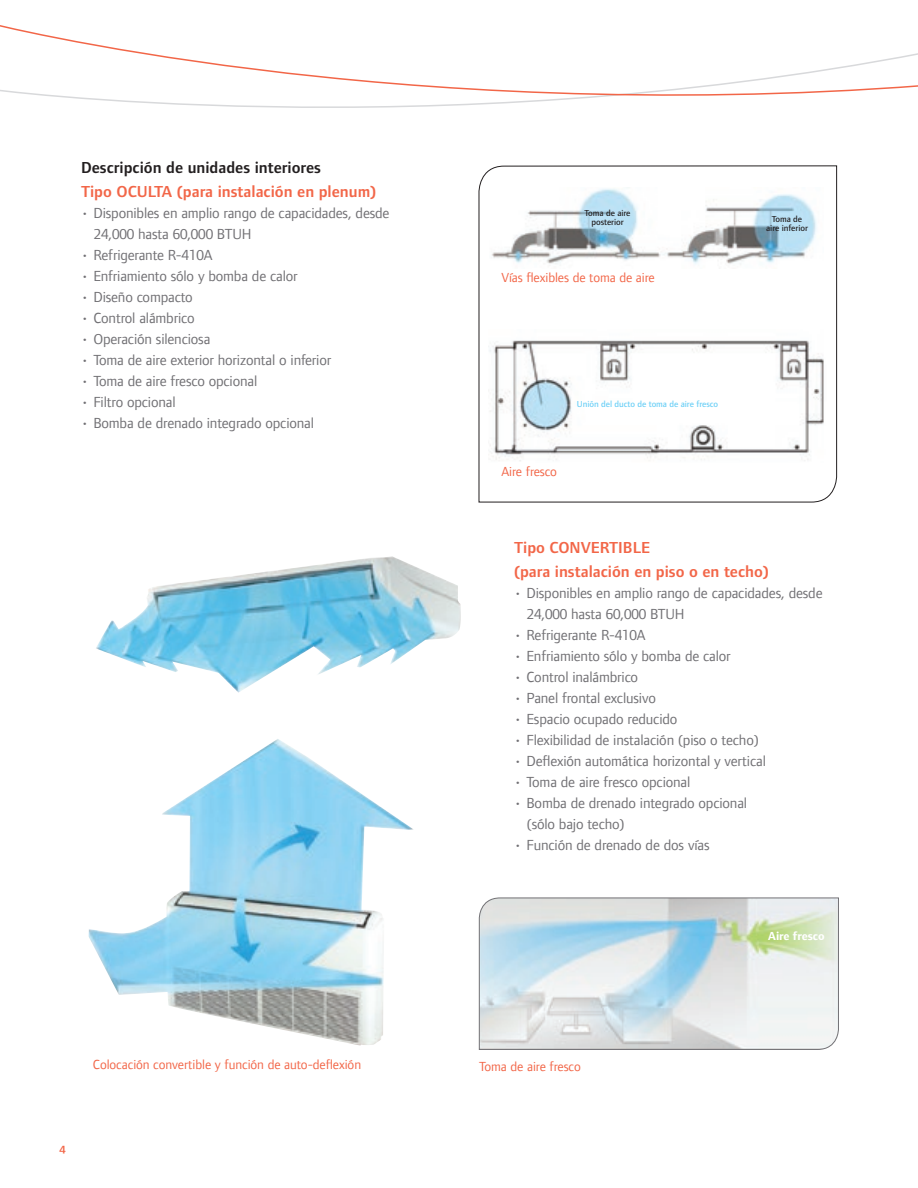
<style>
.page{position:relative;width:918px;height:1188px;background:#fff}
.page>*{position:absolute;margin:0;border:0;box-sizing:border-box;transform-origin:0 0}
.A_Head{font:600 16.5px/24px "Foundry Form Sans";color:#f26648}
.t1{font:15px/21px "Foundry Form Sans";letter-spacing:-.01em;color:#717074}
.Caption_Text_-_Trane{font:13.5px "Foundry Form Sans";letter-spacing:-.005em;color:#f26648}
.Caption_Text_-_Trane-2{font:700 12px "Foundry Form Sans";letter-spacing:-.005em;color:#fff}
.Finder_Head_Left{font:12px "Foundry Form Sans Demi OSF";color:#f26648}
.Legal{font:500 9px/9px "Foundry Form Sans";letter-spacing:-.005em;color:#231f20;text-align:center}
.Legal-2{font:500 9px "Foundry Form Sans";letter-spacing:-.005em;color:#6bcff6}
.s1{color:#231f20}
</style>
<div class="page">
<svg style="left:0;top:25px;width:918px;height:83px"></svg>
<img style="left:89px;top:739px;width:325px;height:307px">
<svg style="left:478px;top:165px;width:359px;height:338px"></svg>
<img style="left:96px;top:557px;width:365px;height:136px">
<svg style="left:479px;top:897px;width:360px;height:153px"></svg>
<p class="A_Head" style="left:81px;top:155px;width:297px"><span class="s1">Descripción de unidades interiores<br></span>Tipo OCULTA (para instalación en plenum)</p>
<p class="t1" style="left:94px;top:202px;width:297px;text-indent:-13px">• Disponibles en amplio rango de capacidades, desde<br>24,000 hasta 60,000 BTUH</p>
<p class="t1" style="left:81px;top:244px;width:133px">• Refrigerante R-410A</p>
<p class="t1" style="left:81px;top:265px;width:218px">• Enfriamiento sólo y bomba de calor</p>
<p class="t1" style="left:81px;top:286px;width:113px">• Diseño compacto</p>
<p class="t1" style="left:81px;top:307px;width:115px">• Control alámbrico</p>
<p class="t1" style="left:81px;top:328px;width:131px">• Operación silenciosa</p>
<p class="t1" style="left:81px;top:349px;width:252px">• Toma de aire exterior horizontal o inferior</p>
<p class="t1" style="left:81px;top:370px;width:178px">• Toma de aire fresco opcional</p>
<p class="t1" style="left:81px;top:391px;width:96px">• Filtro opcional</p>
<p class="t1" style="left:81px;top:412px;width:235px">• Bomba de drenado integrado opcional</p>
<p class="Legal" style="left:585px;top:209px;width:47px">Toma de aire posterior</p>
<p class="Legal" style="left:766px;top:215px;width:43px">Toma de aire inferior</p>
<p class="Caption_Text_-_Trane" style="left:501px;top:270px;width:155px">Vías flexibles de toma de aire</p>
<p class="Legal-2" style="left:577px;top:399px;width:143px">Unión del ducto de toma de aire fresco</p>
<p class="Caption_Text_-_Trane" style="left:501px;top:464px;width:57px">Aire fresco</p>
<p class="A_Head" style="left:514px;top:535px;width:256px">Tipo CONVERTIBLE<br>(para instalación en piso o en techo)</p>
<p class="t1" style="left:527px;top:582px;width:297px;text-indent:-13px">• Disponibles en amplio rango de capacidades, desde<br>24,000 hasta 60,000 BTUH</p>
<p class="t1" style="left:514px;top:624px;width:133px">• Refrigerante R-410A</p>
<p class="t1" style="left:514px;top:645px;width:218px">• Enfriamiento sólo y bomba de calor</p>
<p class="t1" style="left:514px;top:666px;width:126px">• Control inalámbrico</p>
<p class="t1" style="left:514px;top:687px;width:143px">• Panel frontal exclusivo</p>
<p class="t1" style="left:514px;top:708px;width:165px">• Espacio ocupado reducido</p>
<p class="t1" style="left:514px;top:729px;width:246px">• Flexibilidad de instalación (piso o techo)</p>
<p class="t1" style="left:514px;top:750px;width:253px">• Deflexión automática horizontal y vertical</p>
<p class="t1" style="left:514px;top:771px;width:178px">• Toma de aire fresco opcional</p>
<p class="t1" style="left:527px;top:792px;width:222px;text-indent:-13px">• Bomba de drenado integrado opcional (sólo bajo techo)</p>
<p class="t1" style="left:514px;top:834px;width:197px">• Función de drenado de dos vías</p>
<p class="Caption_Text_-_Trane-2" style="left:768px;top:930px;width:58px">Aire fresco</p>
<p class="Caption_Text_-_Trane" style="left:93px;top:1057px;width:270px">Colocación convertible y función de auto-deflexión</p>
<p class="Caption_Text_-_Trane" style="left:479px;top:1059px;width:103px">Toma de aire fresco</p>
<p class="Finder_Head_Left" style="left:60px;top:1141px;width:8px">4</p>
</div>
